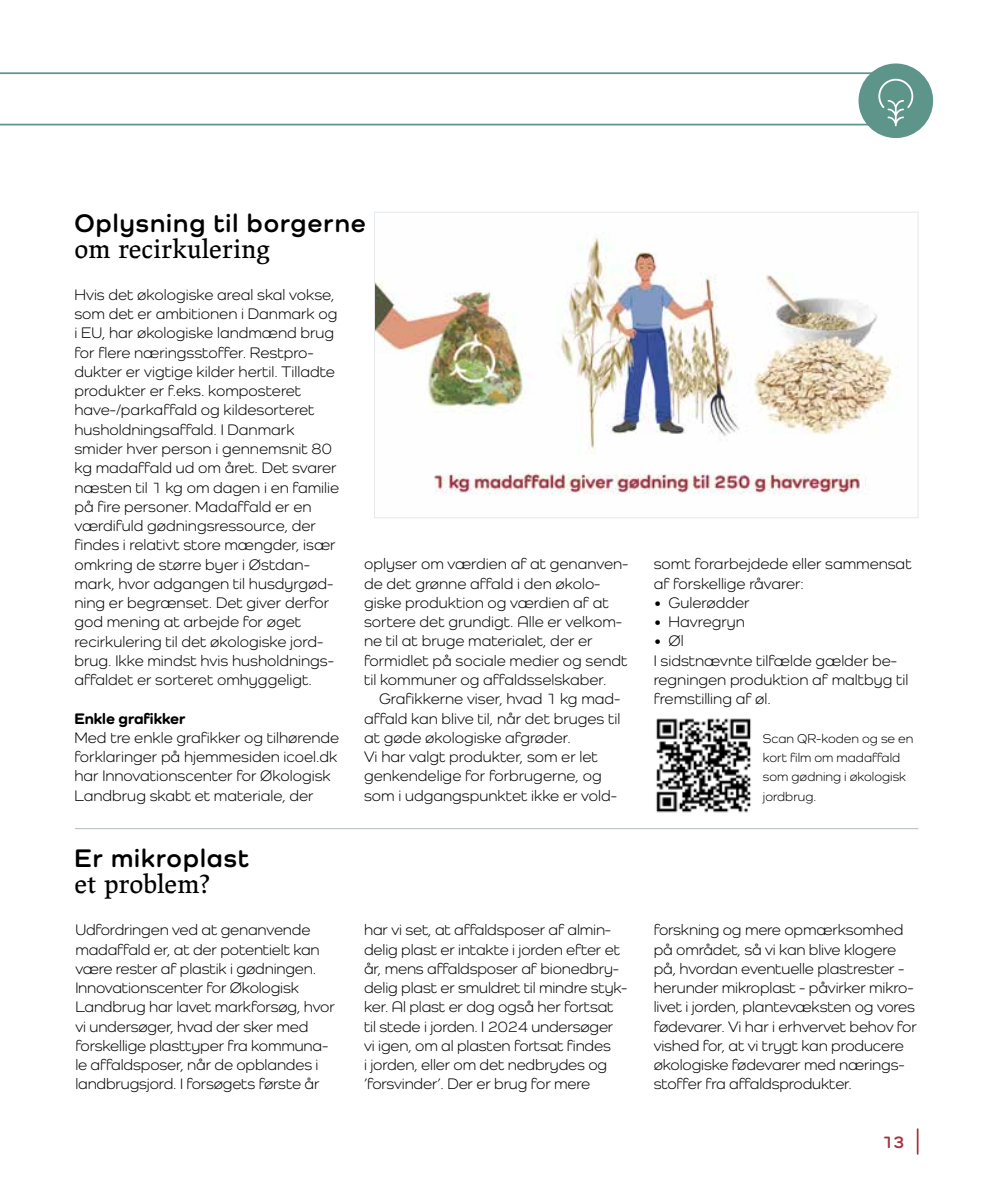
<style>
.page{position:relative;width:993px;height:1191px;background:#fff}
.page>*{position:absolute;margin:0;border:0;box-sizing:border-box;transform-origin:0 0}
.t1{font:700 26.25px "Como";letter-spacing:.04em;color:#000}
.t2{font:26.25px "Lapture";letter-spacing:-.005em;color:#000}
.t3{font:700 17.5px "Como";color:#a4343e}
.t4{font:15.75px/19.2px "Como";color:#000}
.t5{font:800 15.75px "Como";color:#000}
.t6{font:13.12px/19.2px "Como";color:#000}
</style>
<div class="page">
<hr style="left:916px;top:1129px;width:2px;height:24px;background:#a4343e">
<img style="left:376px;top:237px;width:517px;height:258px">
<div style="left:374px;top:212px;width:544px;height:306px;border:1px solid #e5e9ec"></div>
<hr style="left:75px;top:828px;width:842px;height:1px;background:#b4babd">
<hr style="left:0;top:72px;width:906px;height:2px;background:#5e958b">
<hr style="left:0;top:124px;width:908px;height:1px;background:#5e958b">
<img style="left:656px;top:718px;width:95px;height:95px">
<div style="left:858px;top:63px;width:74px;height:75px;background:#5e958b;border-radius:50%"></div>
<svg style="left:878px;top:79px;width:34px;height:47px"></svg>
<h1 class="t1" style="left:74px;top:207px;width:293px">Oplysning til borgerne</h1>
<h1 class="t2" style="left:74px;top:233px;width:197px">om recirkulering</h1>
<p class="t4" style="left:74px;top:285px;width:266px">Hvis det økologiske areal skal vokse, som det er ambitionen i Danmark og i EU, har økologiske landmænd brug for flere næringsstoffer. Restpro&shy;dukter er vigtige kilder hertil. Tilladte produkter er f.eks. komposteret have-/parkaffald og kildesorteret husholdningsaffald. I Danmark smider hver person i gennemsnit 80 kg madaffald ud om året. Det svarer næsten til 1 kg om dagen i en familie på fire personer. Madaffald er en værdifuld gødningsressource, der findes i relativt store mængder, især omkring de større byer i Østdan&shy;mark, hvor adgangen til husdyrgød&shy;ning er begrænset. Det giver derfor god mening at arbejde for øget recirkulering til det økologiske jord&shy;brug. Ikke mindst hvis husholdnings&shy;affaldet er sorteret omhyggeligt.</p>
<p class="t5" style="left:74px;top:708px;width:112px">Enkle grafikker</p>
<p class="t4" style="left:74px;top:727px;width:266px">Med tre enkle grafikker og tilhørende forklaringer på hjemmesiden icoel.dk har Innovationscenter for Økologisk Landbrug skabt et materiale, der</p>
<p class="t4" style="left:364px;top:554px;width:266px">oplyser om værdien af at genanven&shy;de det grønne affald i den økolo&shy;giske produktion og værdien af at sortere det grundigt. Alle er velkom&shy;ne til at bruge materialet, der er formidlet på sociale medier og sendt til kommuner og affaldsselskaber.</p>
<p class="t4" style="left:364px;top:689px;width:258px;text-indent:15px">Grafikkerne viser, hvad 1 kg mad&shy;affald kan blive til, når det bruges til at gøde økologiske afgrøder.<br>Vi har valgt produkter, som er let genkendelige for forbrugerne, og som i udgangspunktet ikke er vold-</p>
<h1 class="t1" style="left:74px;top:842px;width:176px">Er mikroplast</h1>
<h1 class="t2" style="left:74px;top:868px;width:136px">et problem?</h1>
<p class="t4" style="left:75px;top:920px;width:261px">Udfordringen ved at genanvende madaffald er, at der potentielt kan være rester af plastik i gødningen.<br>Innovationscenter for Økologisk Landbrug har lavet markforsøg, hvor vi undersøger, hvad der sker med forskellige plasttyper fra kommuna&shy;le affaldsposer, når de opblandes i landbrugsjord. I forsøgets første år</p>
<p class="t4" style="left:364px;top:920px;width:265px">har vi set, at affaldsposer af almin&shy;delig plast er intakte i jorden efter et år, mens affaldsposer af bionedbry&shy;delig plast er smuldret til mindre styk&shy;ker. Al plast er dog også her fortsat til stede i jorden. I 2024 undersøger vi igen, om al plasten fortsat findes<br>i jorden, eller om det nedbrydes og ’forsvinder’. Der er brug for mere</p>
<p class="t4" style="left:653px;top:554px;width:259px">somt forarbejdede eller sammensat af forskellige råvarer:</p>
<p class="t4" style="left:653px;top:592px;width:97px">• Gulerødder</p>
<p class="t4" style="left:653px;top:612px;width:93px">• Havregryn</p>
<p class="t4" style="left:653px;top:631px;width:256px">• Øl<br>I sidstnævnte tilfælde gælder be&shy;regningen produktion af maltbyg til fremstilling af øl.</p>
<p class="t6" style="left:762px;top:728px;width:152px">Scan QR-koden og se en kort film om madaffald som gødning i økologisk jordbrug.</p>
<p class="t4" style="left:653px;top:920px;width:264px">forskning og mere opmærksomhed på området, så vi kan blive klogere på, hvordan eventuelle plastrester - herunder mikroplast - påvirker mikro&shy;livet i jorden, plantevæksten og vores fødevarer. Vi har i erhvervet behov for vished for, at vi trygt kan producere økologiske fødevarer med nærings&shy;stoffer fra affaldsprodukter.</p>
<p class="t3" style="left:881px;top:1131px;width:24px">13</p>
</div>
